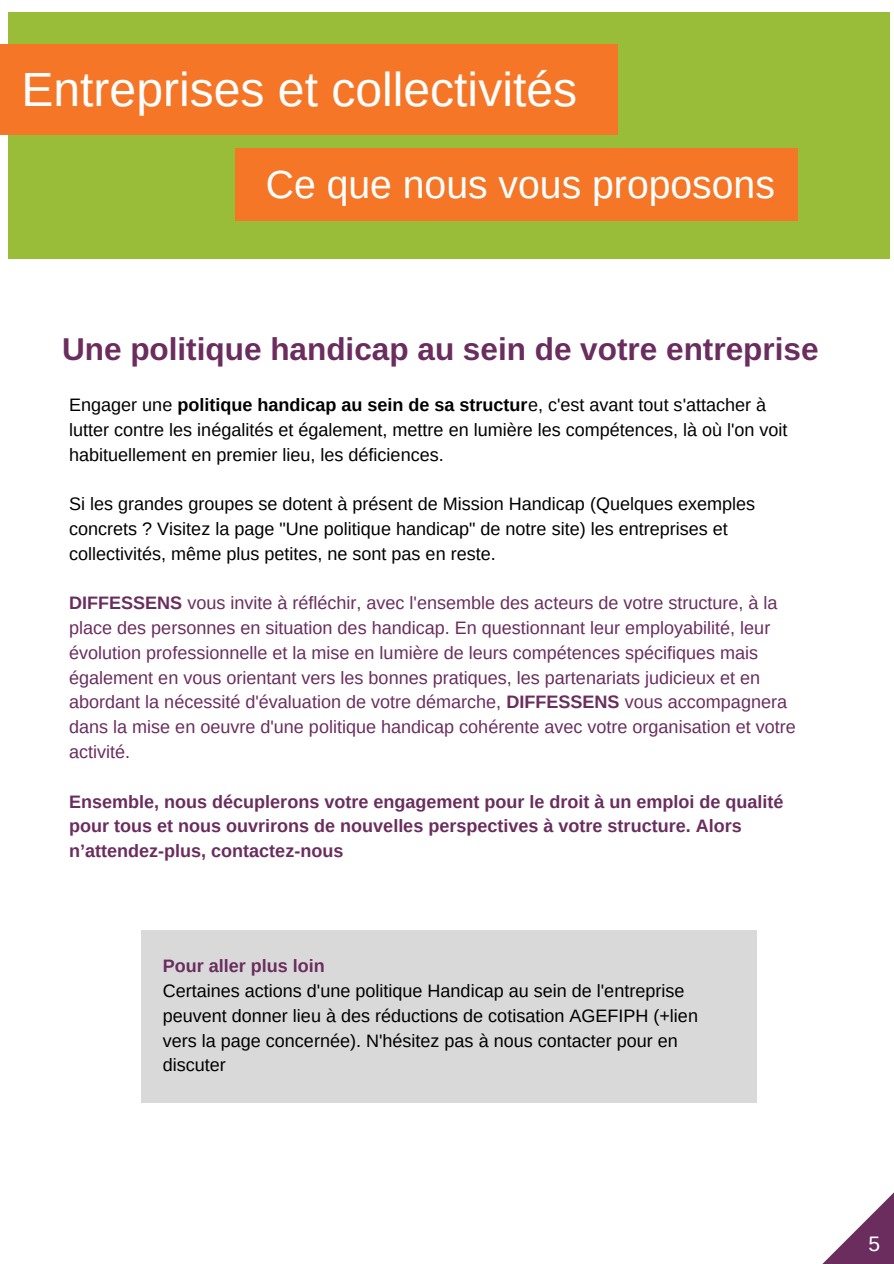
<style>
.page{position:relative;width:894px;height:1264px;background:#fff}
.page>*{position:absolute;margin:0;border:0;box-sizing:border-box;transform-origin:0 0}
.t1{font:48px "Arimo";color:#fff}
.t2{font:39.15px "Arimo";color:#fff}
.t3{font:700 31.5px "Arimo";color:#6a2d5e}
.t4{font:21px "Arimo";color:#fff}
.t5{font:18px/24.8px "Arimo";color:#000}
.t6{font:18px/24.8px "Arimo";color:#6a2d5e}
.t7{font:700 18px/24.8px "Arimo";color:#6a2d5e}
.s1{font-weight:700}
</style>
<div class="page">
<svg style="left:823px;top:1193px;width:70px;height:70px"></svg>
<div style="left:9px;top:12px;width:880px;height:246px;background:#99bd39"></div>
<div style="left:0;top:45px;width:617px;height:90px;background:#f67627"></div>
<div style="left:235px;top:148px;width:562px;height:72px;background:#f67627"></div>
<div style="left:142px;top:930px;width:614px;height:172px;background:#d9d9d9"></div>
<h1 class="t1" style="left:21px;top:63px;width:557px">Entreprises et collectivités</h1>
<h2 class="t2" style="left:266px;top:162px;width:510px">Ce que nous vous proposons</h2>
<h3 class="t3" style="left:62px;top:332px;width:757px">Une politique handicap au sein de votre entreprise</h3>
<p class="t5" style="left:69px;top:392px;width:719px">Engager une <span class="s1">politique handicap au sein de sa structur</span>e, c'est avant tout s'attacher à lutter contre les inégalités et également, mettre en lumière les compétences, là où l'on voit habituellement en premier lieu, les déficiences.</p>
<p class="t5" style="left:69px;top:491px;width:687px">Si les grandes groupes se dotent à présent de Mission Handicap (Quelques exemples concrets ? Visitez la page "Une politique handicap" de notre site) les entreprises et collectivités, même plus petites, ne sont pas en reste.</p>
<p class="t6" style="left:69px;top:590px;width:728px"><span class="s1">DIFFESSENS</span> vous invite à réfléchir, avec l'ensemble des acteurs de votre structure, à la place des personnes en situation des handicap. En questionnant leur employabilité, leur évolution professionnelle et la mise en lumière de leurs compétences spécifiques mais également en vous orientant vers les bonnes pratiques, les partenariats judicieux et en abordant la nécessité d'évaluation de votre démarche, <span class="s1">DIFFESSENS</span> vous accompagnera dans la mise en oeuvre d'une politique handicap cohérente avec votre organisation et votre activité.</p>
<p class="t7" style="left:69px;top:789px;width:715px">Ensemble, nous décuplerons votre engagement pour le droit à un emploi de qualité pour tous et nous ouvrirons de nouvelles perspectives à votre structure. Alors n’attendez-plus, contactez-nous</p>
<p class="t7" style="left:163px;top:953px;width:163px">Pour aller plus loin</p>
<p class="t5" style="left:163px;top:978px;width:536px">Certaines actions d'une politique Handicap au sein de l'entreprise peuvent donner lieu à des réductions de cotisation AGEFIPH (+lien vers la page concernée). N'hésitez pas à nous contacter pour en discuter</p>
<p class="t4" style="left:868px;top:1231px;width:13px">5</p>
</div>
